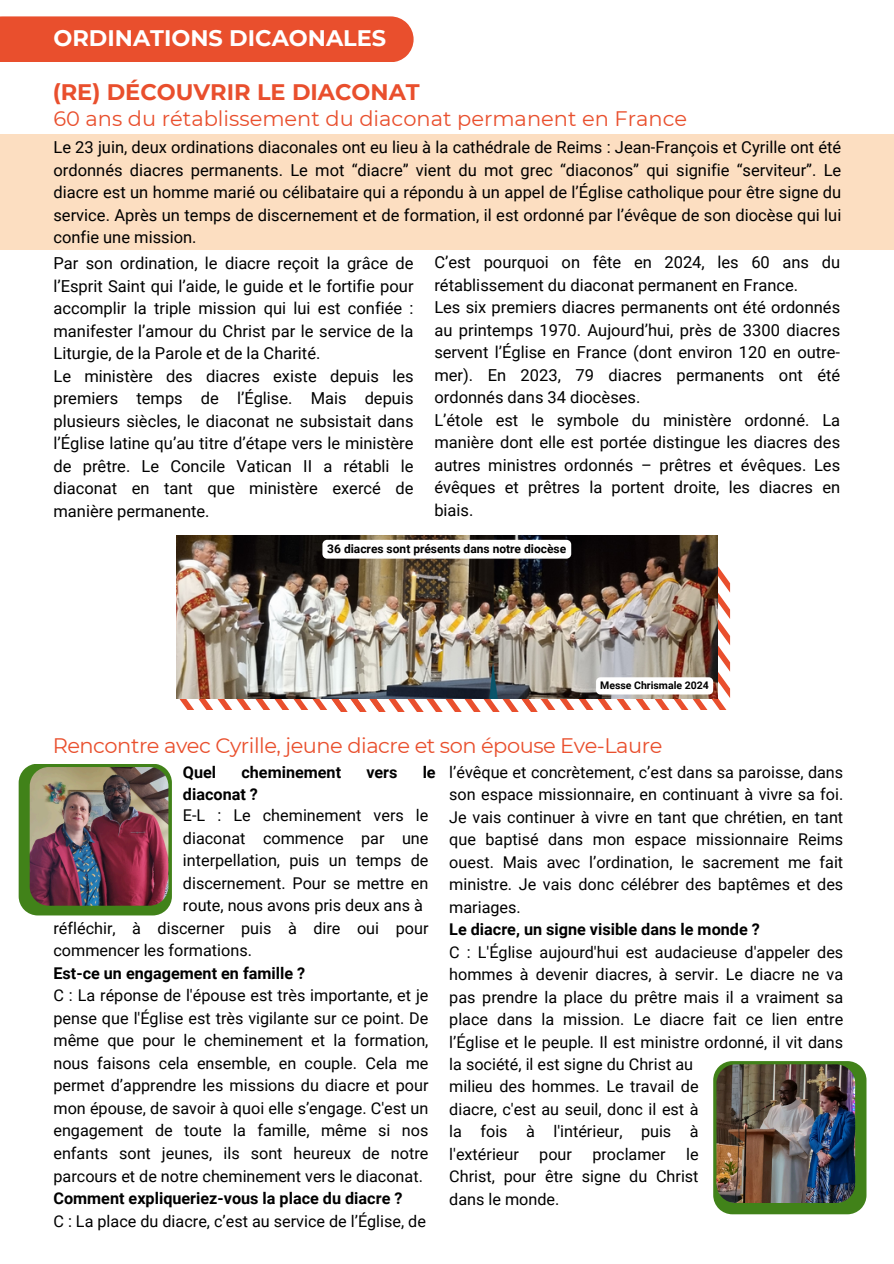
<style>
.page{position:relative;width:894px;height:1264px;background:#fff}
.page>*{position:absolute;margin:0;border:0;box-sizing:border-box;transform-origin:0 0}
.t1{font:700 22.5px "Montserrat";color:#e94f2d}
.t2{font:700 22.5px "Montserrat";color:#fff}
.t3{font:21px "Montserrat";letter-spacing:-.025em;color:#e94f2d}
.t4{font:21px "Montserrat";color:#e94f2d}
.t5{font:16.5px/22.5px "Roboto";color:#000}
.t6{font:16.2px/22.5px "Roboto";color:#000;text-align:justify}
.t7{font:700 16.2px "Roboto";color:#000}
.t8{font:700 12px "Roboto";color:#000}
.t9{font:700 10.5px "Roboto";color:#000}
.s1{font-weight:700}
</style>
<div class="page">
<div style="left:0;top:16px;width:413px;height:46px;background:#e94f2d"></div>
<svg style="left:19px;top:764px;width:153px;height:151px;background:#50882b"></svg>
<img style="left:30px;top:767px;width:138px;height:138px;border-radius:19px">
<svg style="left:713px;top:1061px;width:153px;height:153px;background:#50882e"></svg>
<img style="left:716px;top:1064px;width:138px;height:138px;border-radius:19px">
<svg style="left:176px;top:552px;width:553px;height:160px"></svg>
<img style="left:176px;top:535px;width:541px;height:163px">
<div style="left:719px;top:546px;width:21px;height:20px;background:#fff"></div>
<div style="left:0;top:134px;width:893px;height:116px;background:#fcdec1"></div>
<div style="left:596px;top:677px;width:117px;height:17px;background:#fff;border-radius:4px"></div>
<div style="left:322px;top:540px;width:249px;height:18px;background:#fff;border-radius:5px"></div>
<h5 class="t2" style="left:53px;top:24px;width:334px">ORDINATIONS DICAONALES</h5>
<h4 class="t1" style="left:53px;top:78px;width:368px">(RE) DÉCOUVRIR LE DIACONAT</h4>
<h4 class="t5" style="left:53px;top:136px;width:789px;text-align:justify">Le 23 juin, deux ordinations diaconales ont eu lieu à la cathédrale de Reims : Jean-François et Cyrille ont été ordonnés diacres permanents. Le mot “diacre” vient du mot grec “diaconos” qui signifie “serviteur”. Le diacre est un homme marié ou célibataire qui a répondu à un appel de l’Église catholique pour être signe du service. Après un temps de discernement et de formation, il est ordonné par l’évêque de son diocèse qui lui confie une mission.</h4>
<p class="t4" style="left:53px;top:105px;width:635px">60 ans du rétablissement du diaconat permanent en France</p>
<p class="t5" style="left:53px;top:252px;width:361px">Par son ordination, le diacre reçoit la grâce de l’Esprit Saint qui l’aide, le guide et le fortifie pour accomplir la triple mission qui lui est confiée : manifester l’amour du Christ par le service de la Liturgie, de la Parole et de la Charité.<br>Le ministère des diacres existe depuis les premiers temps de l’Église. Mais depuis plusieurs siècles, le diaconat ne subsistait dans l’Église latine qu’au titre d’étape vers le ministère de prêtre. Le Concile Vatican II a rétabli le diaconat en tant que ministère exercé de manière permanente.</p>
<p class="t5" style="left:434px;top:251px;width:407px">C’est pourquoi on fête en 2024, les 60 ans du rétablissement du diaconat permanent en France.<br>Les six premiers diacres permanents ont été ordonnés au printemps 1970. Aujourd’hui, près de 3300 diacres servent l’Église en France (dont environ 120 en outre&shy;mer). En 2023, 79 diacres permanents ont été ordonnés dans 34 diocèses.<br>L’étole est le symbole du ministère ordonné. La manière dont elle est portée distingue les diacres des autres ministres ordonnés – prêtres et évêques. Les évêques et prêtres la portent droite, les diacres en biais.</p>
<h4 class="t8" style="left:327px;top:542px;width:240px">36 diacres sont présents dans notre diocèse</h4>
<h4 class="t9" style="left:600px;top:679px;width:110px">Messe Chrismale 2024</h4>
<h4 class="t3" style="left:53px;top:732px;width:611px">Rencontre avec Cyrille, jeune diacre et son épouse Eve-Laure</h4>
<p class="t7" style="left:183px;top:762px;width:35px">Quel</p>
<p class="t7" style="left:241px;top:762px;width:101px">cheminement</p>
<p class="t7" style="left:366px;top:762px;width:33px">vers</p>
<p class="t7" style="left:422px;top:762px;width:15px">le</p>
<p class="t7" style="left:183px;top:785px;width:76px">diaconat ?</p>
<p class="t6" style="left:183px;top:804px;width:247px">E-L : Le cheminement vers le diaconat commence par une interpellation, puis un temps de discernement. Pour se mettre en route, nous avons pris deux ans à</p>
<h2 class="t6" style="left:53px;top:917px;width:376px;text-align:left">réfléchir, à discerner puis à dire oui pour commencer les formations.<br><span class="s1">Est-ce un engagement en famille ?<br></span>C : La réponse de l'épouse est très importante, et je pense que l'Église est très vigilante sur ce point. De même que pour le cheminement et la formation, nous faisons cela ensemble, en couple. Cela me permet d’apprendre les missions du diacre et pour mon épouse, de savoir à quoi elle s’engage. C'est un engagement de toute la famille, même si nos enfants sont jeunes, ils sont heureux de notre parcours et de notre cheminement vers le diaconat.<br><span class="s1">Comment expliqueriez-vous la place du diacre ?<br></span>C : La place du diacre, c’est au service de l’Église, de</h2>
<h1 class="t6" style="left:449px;top:761px;width:395px;text-align:left">l’évêque et concrètement, c’est dans sa paroisse, dans son espace missionnaire, en continuant à vivre sa foi.<br>Je vais continuer à vivre en tant que chrétien, en tant que baptisé dans mon espace missionnaire Reims ouest. Mais avec l’ordination, le sacrement me fait ministre. Je vais donc célébrer des baptêmes et des mariages.<br><span class="s1">Le diacre, un signe visible dans le monde ?<br></span>C : L'Église aujourd'hui est audacieuse d'appeler des hommes à devenir diacres, à servir. Le diacre ne va pas prendre la place du prêtre mais il a vraiment sa place dans la mission. Le diacre fait ce lien entre l’Église et le peuple. Il est ministre ordonné, il vit dans la société, il est signe du Christ au</h1>
<h3 class="t6" style="left:449px;top:1075px;width:251px">milieu des hommes. Le travail de diacre, c'est au seuil, donc il est à la fois à l'intérieur, puis à l'extérieur</h3>
<h3 class="t6" style="left:449px;top:1143px;width:251px;text-indent:237px">le Christ, pour être signe du Christ dans le monde.</h3>
<h3 class="t6" style="left:539px;top:1143px;width:34px">pour</h3>
<h3 class="t6" style="left:592px;top:1143px;width:75px">proclamer</h3>
</div>
